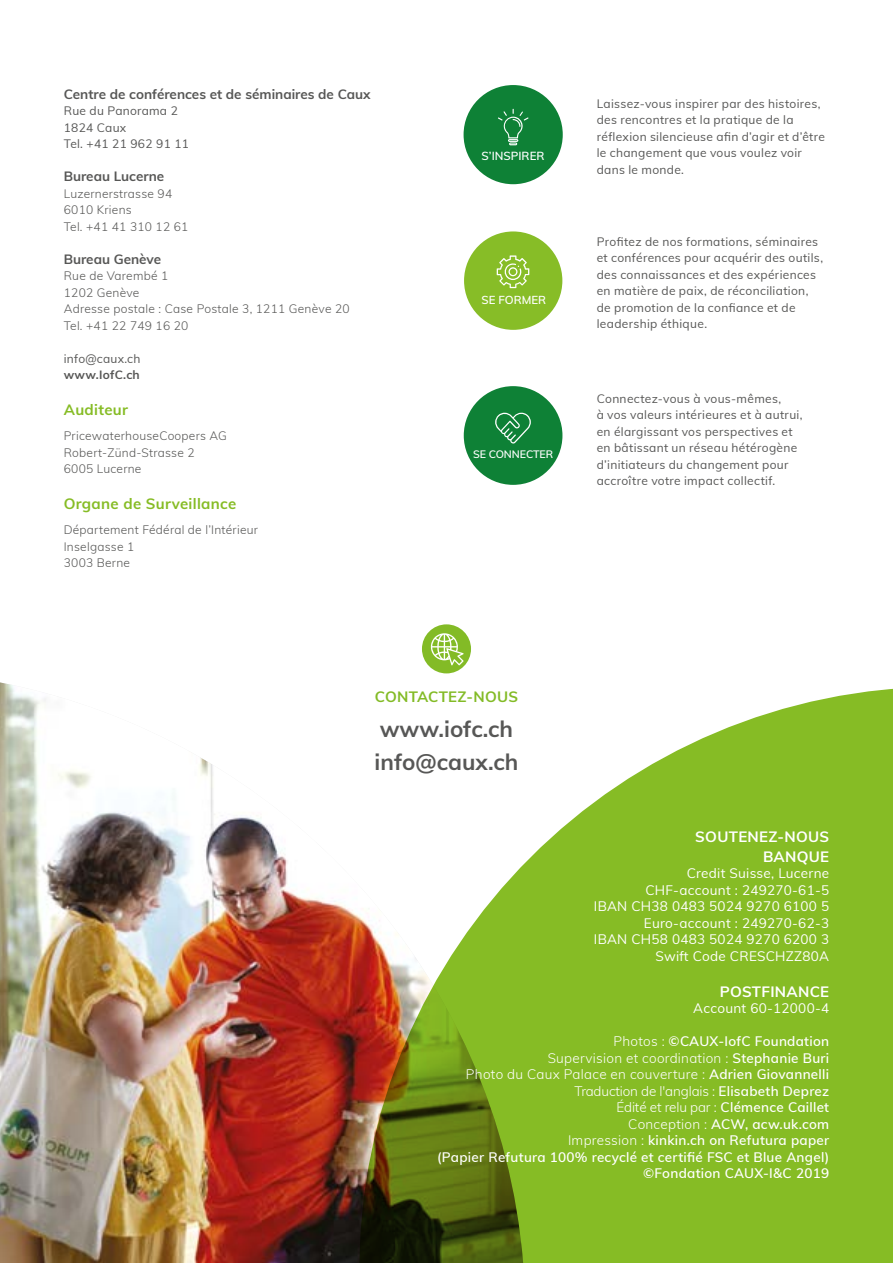
<style>
.page{position:relative;width:893px;height:1263px;background:#fff}
.page>*{position:absolute;margin:0;border:0;box-sizing:border-box;transform-origin:0 0}
.t1{font:700 22.5px/32.1px "Muli";color:#575756}
.t2{font:700 15px/19.5px "Muli";letter-spacing:.02em;color:#fff;text-align:right}
.t3{font:700 15px "Muli";letter-spacing:.02em;color:#86bc25}
.t4{font:700 15px "Muli";letter-spacing:.02em;color:#83bb26}
.t5{font:600 13.5px/16.5px "Muli";letter-spacing:.02em;color:#fff;text-align:right}
.t6{font:13.5px/16.5px "Muli";letter-spacing:.02em;color:#fff;text-align:right}
.t7{font:700 13.5px "Muli";color:#575756}
.t8{font:12px/16.5px "Muli";letter-spacing:.025em;color:#575756}
.t9{font:300 12px/16.5px "Muli";letter-spacing:.02em;color:#575756}
.t10{font:700 12px "Muli";letter-spacing:.02em;color:#575756}
.t11{font:600 11.55px "Muli";color:#fff}
.t12{font:600 11.4px "Muli";color:#fff}
.t13{font:600 10.65px "Muli";letter-spacing:-.01em;color:#fff}
.s1{font-weight:300}
</style>
<div class="page">
<img style="left:0;top:682px;width:359px;height:581px">
<svg style="left:359px;top:688px;width:534px;height:575px;fill:#86bc25"></svg>
<div style="left:464px;top:386px;width:98px;height:99px;background:#0e8136;border-radius:50%"></div>
<svg style="left:495px;top:413px;width:36px;height:30px"></svg>
<div style="left:464px;top:231px;width:98px;height:99px;background:#87bd27;border-radius:50%"></div>
<svg style="left:497px;top:255px;width:32px;height:33px"></svg>
<div style="left:464px;top:85px;width:99px;height:99px;background:#0e8136;border-radius:50%"></div>
<svg style="left:498px;top:109px;width:30px;height:36px"></svg>
<div style="left:422px;top:624px;width:49px;height:49px;background:#83bb26;border-radius:50%"></div>
<svg style="left:430px;top:633px;width:34px;height:32px"></svg>
<p class="t7" style="left:64px;top:84px;width:308px">Centre de conférences et de séminaires de Caux</p>
<p class="t8" style="left:64px;top:102px;width:127px">Rue du Panorama 2<br>1824 Caux<br>Tel. +41 21 962 91 11</p>
<p class="t7" style="left:64px;top:166px;width:102px">Bureau Lucerne</p>
<p class="t9" style="left:64px;top:184px;width:126px">Luzernerstrasse 94<br>6010 Kriens<br>Tel. +41 41 310 12 61</p>
<p class="t7" style="left:64px;top:249px;width:99px">Bureau Genève</p>
<p class="t9" style="left:64px;top:267px;width:287px">Rue de Varembé 1<br>1202 Genève<br>Adresse postale : Case Postale 3, 1211 Genève 20<br>Tel. +41 22 749 16 20</p>
<p class="t8" style="left:64px;top:349px;width:78px">info@caux.ch</p>
<p class="t10" style="left:64px;top:366px;width:78px">www.IofC.ch</p>
<p class="t3" style="left:64px;top:399px;width:66px">Auditeur</p>
<p class="t9" style="left:64px;top:427px;width:165px">PricewaterhouseCoopers AG<br>Robert-Zünd-Strasse 2<br>6005 Lucerne</p>
<p class="t3" style="left:64px;top:493px;width:174px">Organe de Surveillance</p>
<p class="t9" style="left:64px;top:521px;width:196px">Département Fédéral de l’Intérieur<br>Inselgasse 1<br>3003 Berne</p>
<p class="t11" style="left:482px;top:148px;width:64px">S’INSPIRER</p>
<p class="t12" style="left:481px;top:291px;width:66px">SE FORMER</p>
<p class="t13" style="left:473px;top:447px;width:82px">SE CONNECTER</p>
<p class="t8" style="left:597px;top:95px;width:230px">Laissez-vous inspirer par des histoires, des rencontres et la pratique de la réflexion silencieuse afin d’agir et d’être le changement que vous voulez voir dans le monde.</p>
<p class="t8" style="left:597px;top:232px;width:228px">Profitez de nos formations, séminaires et conférences pour acquérir des outils, des connaissances et des expériences en matière de paix, de réconciliation, de promotion de la confiance et de leadership éthique.</p>
<p class="t8" style="left:597px;top:390px;width:207px">Connectez-vous à vous-mêmes,<br>à vos valeurs intérieures et à autrui, en élargissant vos perspectives et en bâtissant un réseau hétérogène d’initiateurs du changement pour accroître votre impact collectif.</p>
<p class="t4" style="left:375px;top:685px;width:145px">CONTACTEZ-NOUS</p>
<h1 class="t1" style="left:375px;top:712px;width:145px">www.iofc.ch info@caux.ch</h1>
<p class="t2" style="left:695px;top:826px;width:135px">SOUTENEZ-NOUS<br>BANQUE</p>
<p class="t6" style="left:594px;top:864px;width:237px">Credit Suisse, Lucerne<br>CHF-account : 249270-61-5<br>IBAN CH38 0483 5024 9270 6100 5<br>Euro-account : 249270-62-3<br>IBAN CH58 0483 5024 9270 6200 3<br>Swift Code CRESCHZZ80A</p>
<p class="t2" style="left:720px;top:981px;width:111px">POSTFINANCE</p>
<p class="t6" style="left:693px;top:999px;width:137px">Account 60-12000-4</p>
<p class="t5" style="left:437px;top:1032px;width:393px"><span class="s1">Photos :</span> ©CAUX-IofC Foundation<br><span class="s1">Supervision et coordination :</span> Stephanie Buri<br><span class="s1">Photo du Caux Palace en couverture :</span> Adrien Giovannelli <span class="s1">Traduction de l'anglais :</span> Elisabeth Deprez<br><span class="s1">Édité et relu par :</span> Clémence Caillet<br><span class="s1">Conception :</span> ACW, acw.uk.com<br><span class="s1">Impression :</span> kinkin.ch on Refutura paper<br>(Papier Refutura 100% recyclé et certifié FSC et Blue Angel) ©Fondation CAUX-I&amp;C 2019</p>
</div>
